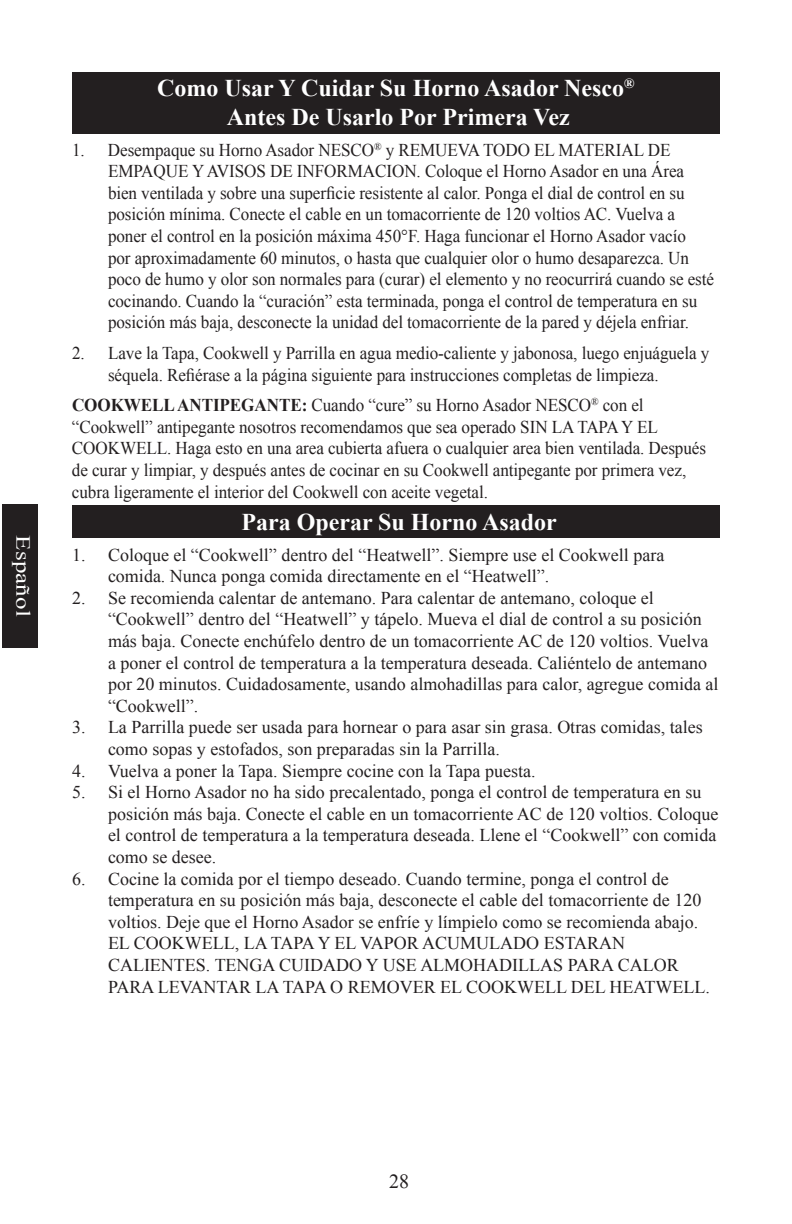
<style>
.page{position:relative;width:792px;height:1224px;background:#fff}
.page>*{position:absolute;margin:0;border:0;box-sizing:border-box;transform-origin:0 0}
.t1{font:700 24px/28.8px "Times New Roman";color:#fff;text-align:center}
.t2{font:20px "Times New Roman";letter-spacing:.005em;color:#fff;scale:1.25 1}
.t3{font:20px "Times New Roman";color:#231f20}
.t4{font:18px/21.6px "Times New Roman";color:#231f20}
.t5{font:18px/21.6px "Times New Roman";color:#231f20;scale:.95 1}
.s1{font-weight:700}
</style>
<div class="page">
<div style="left:2px;top:504px;width:36px;height:144px;background:#231f20"></div>
<div style="left:72px;top:72px;width:648px;height:61px;background:#231f20"></div>
<div style="left:72px;top:506px;width:648px;height:32px;background:#231f20"></div>
<p class="t2" style="left:37px;top:535px;width:67px;rotate:90deg">Español</p>
<h1 class="t1" style="left:157px;top:73px;width:479px">Como Usar Y Cuidar Su Horno Asador Nesco<sup>®<br></sup>Antes De Usarlo Por Primera Vez</h1>
<p class="t5" style="left:108px;top:139px;width:639px;text-indent:-36px">1. Desempaque su Horno Asador NESCO<sup>®</sup> y REMUEVA TODO EL MATERIAL DE EMPAQUE Y AVISOS DE INFORMACION. Coloque el Horno Asador en una Área bien ventilada y sobre una superficie resistente al calor. Ponga el dial de control en su posición mínima. Conecte el cable en un tomacorriente de 120 voltios AC. Vuelva a poner el control en la posición máxima 450°F. Haga funcionar el Horno Asador vacío<br>por aproximadamente 60 minutos, o hasta que cualquier olor o humo desaparezca. Un poco de humo y olor son normales para (curar) el elemento y no reocurrirá cuando se esté cocinando. Cuando la “curación” esta terminada, ponga el control de temperatura en su posición más baja, desconecte la unidad del tomacorriente de la pared y déjela enfriar.</p>
<p class="t5" style="left:108px;top:342px;width:635px;text-indent:-36px">2. Lave la Tapa, Cookwell y Parrilla en agua medio-caliente y jabonosa, luego enjuáguela y séquela. Refiérase a la página siguiente para instrucciones completas de limpieza.</p>
<p class="t5" style="left:72px;top:394px;width:669px"><span class="s1">COOKWELL ANTIPEGANTE:</span> Cuando “cure” su Horno Asador NESCO<sup>®</sup> con el “Cookwell” antipegante nosotros recomendamos que sea operado SIN LA TAPA Y EL COOKWELL. Haga esto en una area cubierta afuera o cualquier area bien ventilada. Después de curar y limpiar, y después antes de cocinar en su Cookwell antipegante por primera vez, cubra ligeramente el interior del Cookwell con aceite vegetal.</p>
<h1 class="t1" style="left:241px;top:507px;width:317px">Para Operar Su Horno Asador</h1>
<p class="t4" style="left:108px;top:543px;width:558px;text-indent:-36px">1. Coloque el “Cookwell” dentro del “Heatwell”. Siempre use el Cookwell para comida. Nunca ponga comida directamente en el “Heatwell”.</p>
<p class="t4" style="left:108px;top:587px;width:612px;text-indent:-36px">2. Se recomienda calentar de antemano. Para calentar de antemano, coloque el “Cookwell” dentro del “Heatwell” y tápelo. Mueva el dial de control a su posición más baja. Conecte enchúfelo dentro de un tomacorriente AC de 120 voltios. Vuelva a poner el control de temperatura a la temperatura deseada. Caliéntelo de antemano por 20 minutos. Cuidadosamente, usando almohadillas para calor, agregue comida al “Cookwell”.</p>
<p class="t4" style="left:108px;top:716px;width:596px;text-indent:-36px">3. La Parrilla puede ser usada para hornear o para asar sin grasa. Otras comidas, tales como sopas y estofados, son preparadas sin la Parrilla.</p>
<p class="t4" style="left:72px;top:759px;width:465px">4. Vuelva a poner la Tapa. Siempre cocine con la Tapa puesta.</p>
<p class="t4" style="left:108px;top:781px;width:612px;text-indent:-36px">5. Si el Horno Asador no ha sido precalentado, ponga el control de temperatura en su posición más baja. Conecte el cable en un tomacorriente AC de 120 voltios. Coloque el control de temperatura a la temperatura deseada. Llene el “Cookwell” con comida como se desee.</p>
<p class="t4" style="left:108px;top:867px;width:604px;text-indent:-36px">6. Cocine la comida por el tiempo deseado. Cuando termine, ponga el control de temperatura en su posición más baja, desconecte el cable del tomacorriente de 120 voltios. Deje que el Horno Asador se enfríe y límpielo como se recomienda abajo.<br>EL COOKWELL, LA TAPA Y EL VAPOR ACUMULADO ESTARAN CALIENTES. TENGA CUIDADO Y USE ALMOHADILLAS PARA CALOR PARA LEVANTAR LA TAPA O REMOVER EL COOKWELL DEL HEATWELL.</p>
<p class="t3" style="left:389px;top:1168px;width:21px">28</p>
</div>
